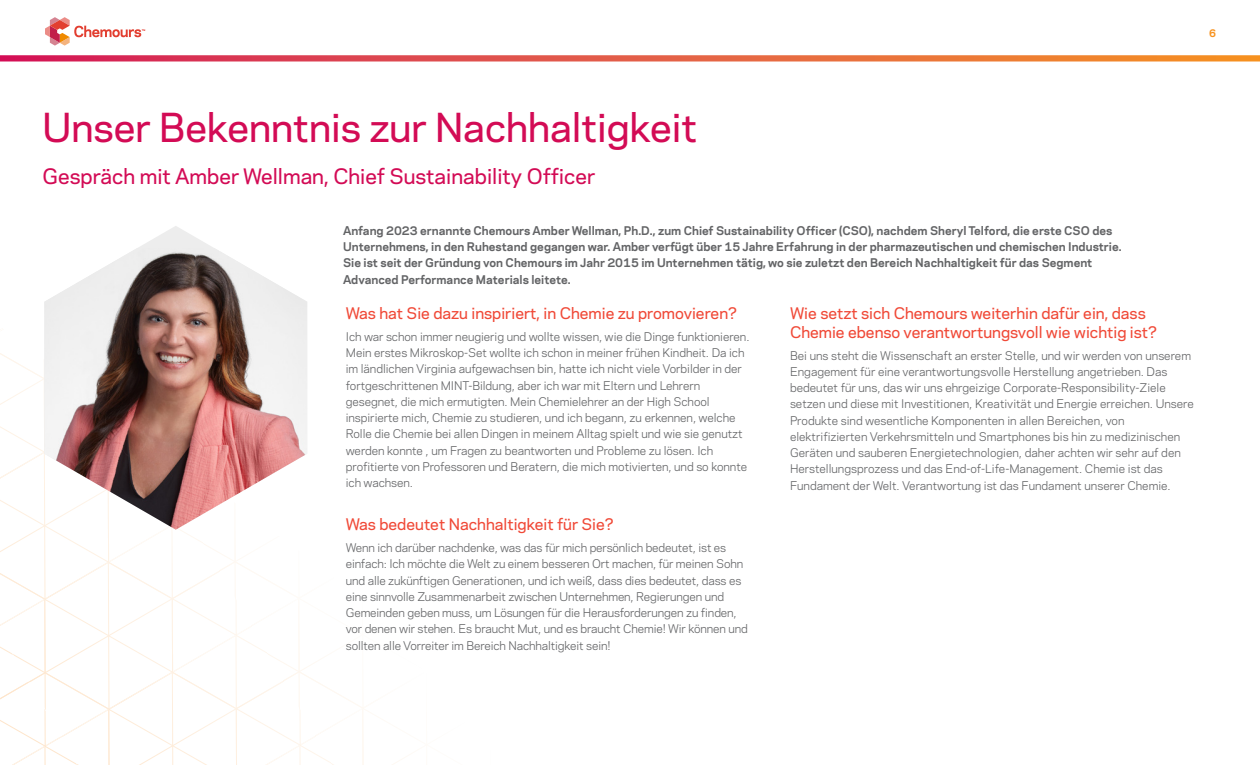
<style>
.page{position:relative;width:1260px;height:765px;background:#fff}
.page>*{position:absolute;margin:0;border:0;box-sizing:border-box;transform-origin:0 0}
.t1{font:500 37.5px "Chemours Sans";color:#d30b55}
.H2{font:500 20px "Chemours Sans";color:#d30b55}
.Body_copy{font:500 15px/18.8px "Chemours Sans";color:#f04937}
.Body_copy-2{font:11.25px/16.2px "Chemours Sans";letter-spacing:-.005em;color:#636466}
.Body_copy-3{font:700 11.25px/16.2px "Chemours Sans";color:#636466}
.t2{font:700 10px "Chemours Sans";color:#f7921e}
</style>
<div class="page">
<svg style="left:0;top:353px;width:402px;height:412px"></svg>
<svg style="left:138px;top:226px;width:75px;height:22px;fill:#efefef"></svg>
<img style="left:44px;top:248px;width:263px;height:282px">
<svg style="left:45px;top:17px;width:100px;height:29px"></svg>
<svg style="left:0;top:55px;width:1260px;height:7px"></svg>
<p class="t2" style="left:1209px;top:25px;width:8px">6</p>
<h1 class="t1" style="left:42px;top:100px;width:656px">Unser Bekenntnis zur Nachhaltigkeit</h1>
<p class="H2" style="left:42px;top:162px;width:554px">Gespräch mit Amber Wellman, Chief Sustainability Officer</p>
<p class="Body_copy-3" style="left:343px;top:222px;width:780px">Anfang 2023 ernannte Chemours Amber Wellman, Ph.D., zum Chief Sustainability Officer (CSO), nachdem Sheryl Telford, die erste CSO des Unternehmens, in den Ruhestand gegangen war. Amber verfügt über 15 Jahre Erfahrung in der pharmazeutischen und chemischen Industrie.<br>Sie ist seit der Gründung von Chemours im Jahr 2015 im Unternehmen tätig, wo sie zuletzt den Bereich Nachhaltigkeit für das Segment Advanced Performance Materials leitete.</p>
<p class="Body_copy" style="left:346px;top:303px;width:393px">Was hat Sie dazu inspiriert, in Chemie zu promovieren?</p>
<p class="Body_copy-2" style="left:346px;top:328px;width:405px">Ich war schon immer neugierig und wollte wissen, wie die Dinge funktionieren.<br>Mein erstes Mikroskop-Set wollte ich schon in meiner frühen Kindheit. Da ich im ländlichen Virginia aufgewachsen bin, hatte ich nicht viele Vorbilder in der fortgeschrittenen MINT-Bildung, aber ich war mit Eltern und Lehrern gesegnet, die mich ermutigten. Mein Chemielehrer an der High School inspirierte mich, Chemie zu studieren, und ich begann, zu erkennen, welche Rolle die Chemie bei allen Dingen in meinem Alltag spielt und wie sie genutzt werden konnte , um Fragen zu beantworten und Probleme zu lösen. Ich profitierte von Professoren und Beratern, die mich motivierten, und so konnte ich wachsen.</p>
<p class="Body_copy" style="left:346px;top:514px;width:270px">Was bedeutet Nachhaltigkeit für Sie?</p>
<p class="Body_copy-2" style="left:346px;top:539px;width:403px">Wenn ich darüber nachdenke, was das für mich persönlich bedeutet, ist es einfach: Ich möchte die Welt zu einem besseren Ort machen, für meinen Sohn und alle zukünftigen Generationen, und ich weiß, dass dies bedeutet, dass es eine sinnvolle Zusammenarbeit zwischen Unternehmen, Regierungen und Gemeinden geben muss, um Lösungen für die Herausforderungen zu finden, vor denen wir stehen. Es braucht Mut, und es braucht Chemie! Wir können und sollten alle Vorreiter im Bereich Nachhaltigkeit sein!</p>
<p class="Body_copy" style="left:790px;top:303px;width:369px">Wie setzt sich Chemours weiterhin dafür ein, dass<br>Chemie ebenso verantwortungsvoll wie wichtig ist?</p>
<p class="Body_copy-2" style="left:790px;top:346px;width:405px">Bei uns steht die Wissenschaft an erster Stelle, und wir werden von unserem Engagement für eine verantwortungsvolle Herstellung angetrieben. Das bedeutet für uns, das wir uns ehrgeizige Corporate-Responsibility-Ziele setzen und diese mit Investitionen, Kreativität und Energie erreichen. Unsere Produkte sind wesentliche Komponenten in allen Bereichen, von elektrifizierten Verkehrsmitteln und Smartphones bis hin zu medizinischen Geräten und sauberen Energietechnologien, daher achten wir sehr auf den Herstellungsprozess und das End-of-Life-Management. Chemie ist das Fundament der Welt. Verantwortung ist das Fundament unserer Chemie.</p>
</div>
